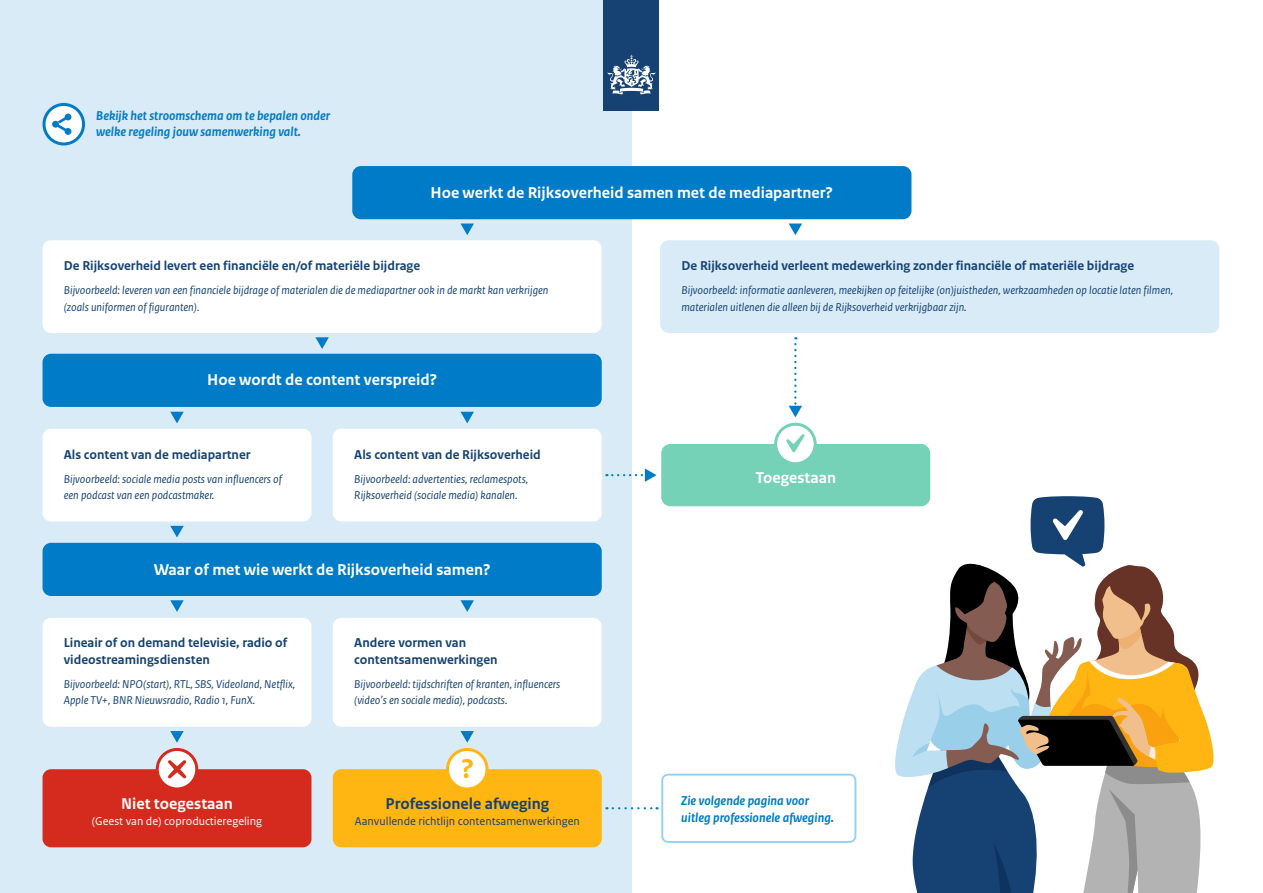
<style>
.page{position:relative;width:1263px;height:893px;background:#fff}
.page>*{position:absolute;margin:0;border:0;box-sizing:border-box;transform-origin:0 0}
.Head_2_11pt{font:700 16.5px "Rijksoverheid Sans Text";color:#fff}
.Body_9pt{font:700 16.5px "Rijksoverheid Sans Text";color:#fff}
.Body_9pt-2{font:700 16.5px "Rijksoverheid Sans Text";color:#154273}
.Head_3{font:700 13.5px/16.5px "Rijksoverheid Sans Text";color:#154273}
.Body_9pt-3{font:italic 700 13.5px/16.5px "Rijksoverheid Sans Text";color:#007bc7}
.Body_8pt{font:italic 12px/16.5px "Rijksoverheid Sans Text";color:#154273}
.Body_8pt-2{font:12px "Rijksoverheid Sans Text";color:#154273}
.Body_8pt-3{font:12px "Rijksoverheid Sans Text";color:#fff}
</style>
<div class="page">
<div style="left:661px;top:444px;width:269px;height:62px;background:#76d2b6;border-radius:9px"></div>
<div style="left:0;top:0;width:631px;height:893px;background:#d9ebf7"></div>
<div style="left:352px;top:166px;width:559px;height:53px;background:#007bc7;border-radius:9px"></div>
<div style="left:43px;top:240px;width:559px;height:93px;background:#fff;border-radius:9px"></div>
<div style="left:43px;top:429px;width:268px;height:93px;background:#fff;border-radius:9px"></div>
<div style="left:333px;top:429px;width:269px;height:93px;background:#fff;border-radius:9px"></div>
<div style="left:660px;top:240px;width:559px;height:93px;background:#d9ebf7"></div>
<div style="left:43px;top:354px;width:559px;height:53px;background:#007bc7;border-radius:9px"></div>
<div style="left:43px;top:618px;width:268px;height:109px;background:#fff;border-radius:9px"></div>
<div style="left:333px;top:618px;width:269px;height:109px;background:#fff;border-radius:9px"></div>
<div style="left:43px;top:543px;width:559px;height:53px;background:#007bc7;border-radius:9px"></div>
<div style="left:43px;top:769px;width:268px;height:78px;background:#d52b1e;border-radius:9px"></div>
<div style="left:333px;top:769px;width:269px;height:78px;background:#ffb612;border-radius:9px"></div>
<svg style="left:774px;top:423px;width:43px;height:40px"></svg>
<svg style="left:43px;top:103px;width:42px;height:42px"></svg>
<svg style="left:891px;top:496px;width:323px;height:397px"></svg>
<svg style="left:315px;top:337px;width:14px;height:12px"></svg>
<svg style="left:461px;top:224px;width:13px;height:11px"></svg>
<svg style="left:789px;top:224px;width:13px;height:11px"></svg>
<svg style="left:789px;top:337px;width:13px;height:80px"></svg>
<svg style="left:606px;top:468px;width:50px;height:14px"></svg>
<svg style="left:613px;top:774px;width:243px;height:69px"></svg>
<svg style="left:460px;top:412px;width:14px;height:11px"></svg>
<svg style="left:170px;top:412px;width:14px;height:11px"></svg>
<svg style="left:170px;top:526px;width:14px;height:11px"></svg>
<svg style="left:170px;top:600px;width:14px;height:12px"></svg>
<svg style="left:460px;top:600px;width:14px;height:12px"></svg>
<svg style="left:156px;top:731px;width:42px;height:57px"></svg>
<svg style="left:446px;top:731px;width:42px;height:57px"></svg>
<div style="left:604px;top:0;width:55px;height:110px;background:#154273"></div>
<svg style="left:608px;top:55px;width:47px;height:40px"></svg>
<p class="Body_9pt-3" style="left:96px;top:108px;width:236px">Bekijk het stroomschema om te bepalen onder welke regeling jouw samenwerking valt.</p>
<h2 class="Head_2_11pt" style="left:430px;top:183px;width:404px">Hoe werkt de Rijksoverheid samen met de mediapartner?</h2>
<h3 class="Head_3" style="left:64px;top:258px;width:358px">De Rijksoverheid levert een financiële en/of materiële bijdrage</h3>
<p class="Body_8pt" style="left:64px;top:282px;width:486px">Bijvoorbeeld: leveren van een financiele bijdrage of materialen die de mediapartner ook in de markt kan verkrijgen (zoals uniformen of figuranten).</p>
<h2 class="Head_2_11pt" style="left:207px;top:371px;width:232px">Hoe wordt de content verspreid?</h2>
<h3 class="Head_3" style="left:64px;top:446px;width:188px">Als content van de mediapartner</h3>
<p class="Body_8pt" style="left:64px;top:471px;width:220px">Bijvoorbeeld: sociale media posts van influencers of een podcast van een podcastmaker.</p>
<h3 class="Head_3" style="left:354px;top:446px;width:188px">Als content van de Rijksoverheid</h3>
<p class="Body_8pt" style="left:354px;top:471px;width:176px">Bijvoorbeeld: advertenties, reclamespots,<br>Rijksoverheid (sociale media) kanalen.</p>
<h2 class="Head_2_11pt" style="left:154px;top:560px;width:338px">Waar of met wie werkt de Rijksoverheid samen?</h2>
<h3 class="Head_3" style="left:64px;top:635px;width:225px">Lineair of on demand televisie, radio of videostreamingsdiensten</h3>
<p class="Body_8pt" style="left:64px;top:676px;width:233px">Bijvoorbeeld: NPO(start), RTL, SBS, Videoland, Netflix,<br>Apple TV+, BNR Nieuwsradio, Radio 1, FunX.</p>
<p class="Body_9pt" style="left:121px;top:794px;width:113px">Niet toegestaan</p>
<p class="Body_8pt-3" style="left:92px;top:814px;width:172px">(Geest van de) coproductieregeling</p>
<h3 class="Head_3" style="left:354px;top:635px;width:145px">Andere vormen van contentsamenwerkingen</h3>
<p class="Body_8pt" style="left:354px;top:676px;width:208px">Bijvoorbeeld: tijdschriften of kranten, influencers (video’s en sociale media), podcasts.</p>
<p class="Body_9pt-2" style="left:386px;top:794px;width:165px">Professionele afweging</p>
<p class="Body_8pt-2" style="left:355px;top:814px;width:226px">Aanvullende richtlijn contentsamenwerkingen</p>
<h3 class="Head_3" style="left:681px;top:258px;width:454px">De Rijksoverheid verleent medewerking zonder financiële of materiële bijdrage</h3>
<p class="Body_8pt" style="left:681px;top:282px;width:493px">Bijvoorbeeld: informatie aanleveren, meekijken op feitelijke (on)juistheden, werkzaamheden op locatie laten filmen, materialen uitlenen die alleen bij de Rijksoverheid verkrijgbaar zijn.</p>
<p class="Body_9pt" style="left:755px;top:468px;width:82px">Toegestaan</p>
<p class="Body_9pt-3" style="left:681px;top:793px;width:154px">Zie volgende pagina voor uitleg professionele afweging.</p>
</div>
